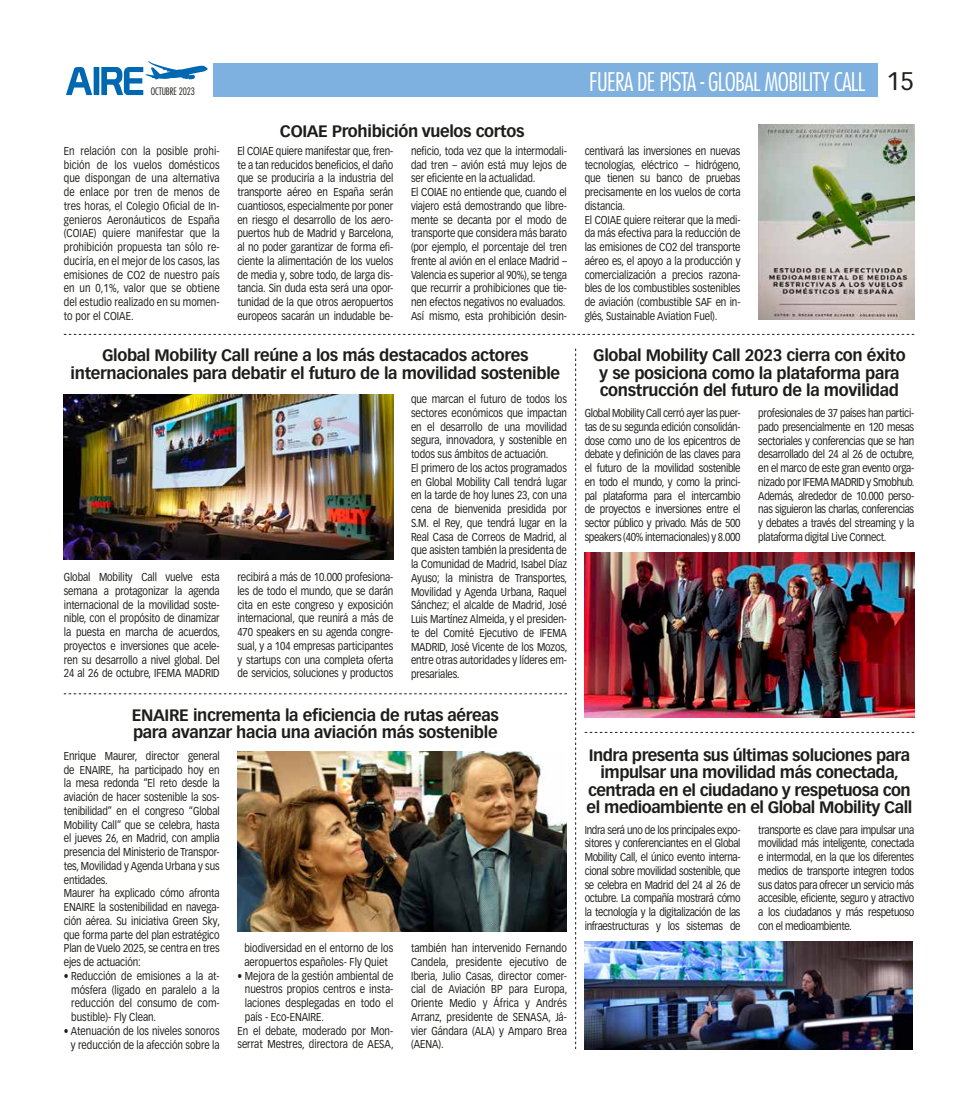
<style>
.page{position:relative;width:978px;height:1120px;background:#fff}
.page>*{position:absolute;margin:0;border:0;box-sizing:border-box;transform-origin:0 0}
.t1{font:300 condensed 25px "Futura Std";letter-spacing:-.025em;color:#fff}
.t2{font:700 16.25px/17.5px "Vectora LT Pro";letter-spacing:-.02em;color:#1d1d1b;text-align:center}
.t3{font:11.25px/13.8px "Vectora LT Pro";letter-spacing:-.01em;color:#1d1d1b;text-align:justify;scale:.85 1}
.t4{font:300 condensed 10px "Futura Std";letter-spacing:-.01em;color:#1d1d1b}
.s1{font-family:"Vectora LT Pro";font-weight:400;font-stretch:normal;color:#1d1d1b}
</style>
<div class="page">
<svg style="left:66px;top:61px;width:142px;height:34px"></svg>
<div style="left:213px;top:64px;width:665px;height:33px;background:#7fb1e0"></div>
<svg style="left:64px;top:334px;width:850px;height:1px"></svg>
<svg style="left:64px;top:693px;width:503px;height:1px"></svg>
<svg style="left:585px;top:732px;width:329px;height:1px"></svg>
<svg style="left:575px;top:348px;width:1px;height:701px"></svg>
<img style="left:758px;top:124px;width:156px;height:196px">
<img style="left:585px;top:552px;width:329px;height:166px">
<img style="left:64px;top:394px;width:329px;height:166px">
<img style="left:237px;top:751px;width:330px;height:180px">
<img style="left:585px;top:941px;width:328px;height:108px">
<p class="t4" style="left:151px;top:85px;width:46px">OCTUBRE 2023</p>
<p class="t3" style="left:64px;top:144px;width:185px">En relación con la posible prohi&shy;bición de los vuelos domésticos que dispongan de una alternativa de enlace por tren de menos de tres horas, el Colegio Oficial de In&shy;genieros Aeronáuticos de España (COIAE) quiere manifestar que la prohibición propuesta tan sólo re&shy;duciría, en el mejor de los casos, las emisiones de CO2 de nuestro país en un 0,1%, valor que se obtiene del estudio realizado en su momen&shy;to por el COIAE.</p>
<h2 class="t2" style="left:280px;top:122px;width:246px">COIAE Prohibición vuelos cortos</h2>
<p class="t3" style="left:237px;top:144px;width:185px">El COIAE quiere manifestar que, fren&shy;te a tan reducidos beneficios, el daño que se produciría a la industria del transporte aéreo en España serán cuantiosos, especialmente por poner en riesgo el desarrollo de los aero&shy;puertos hub de Madrid y Barcelona, al no poder garantizar de forma efi&shy;ciente la alimentación de los vuelos de media y, sobre todo, de larga dis&shy;tancia. Sin duda esta será una opor&shy;tunidad de la que otros aeropuertos europeos sacarán un indudable be-</p>
<p class="t3" style="left:411px;top:144px;width:185px;text-align:left">neficio, toda vez que la intermodali&shy;dad tren – avión está muy lejos de ser eficiente en la actualidad.<br>El COIAE no entiende que, cuando el viajero está demostrando que libre&shy;mente se decanta por el modo de transporte que considera más barato (por ejemplo, el porcentaje del tren frente al avión en el enlace Madrid – Valencia es superior al 90%), se tenga que recurrir a prohibiciones que tie&shy;nen efectos negativos no evaluados.<br>Así mismo, esta prohibición desin-</p>
<h2 class="t2" style="left:71px;top:347px;width:491px">Global Mobility Call reúne a los más destacados actores internacionales para debatir el futuro de la movilidad sostenible</h2>
<p class="t3" style="left:64px;top:570px;width:185px">Global Mobility Call vuelve esta semana a protagonizar la agenda internacional de la movilidad soste&shy;nible, con el propósito de dinamizar la puesta en marcha de acuerdos, proyectos e inversiones que acele&shy;ren su desarrollo a nivel global. Del 24 al 26 de octubre, IFEMA MADRID</p>
<p class="t3" style="left:237px;top:570px;width:185px">recibirá a más de 10.000 profesiona&shy;les de todo el mundo, que se darán cita en este congreso y exposición internacional, que reunirá a más de 470 speakers en su agenda congre&shy;sual, y a 104 empresas participantes y startups con una completa oferta de servicios, soluciones y productos</p>
<p class="t3" style="left:411px;top:392px;width:185px;text-align:left">que marcan el futuro de todos los sectores económicos que impactan en el desarrollo de una movilidad segura, innovadora, y sostenible en todos sus ámbitos de actuación.<br>El primero de los actos programados en Global Mobility Call tendrá lugar en la tarde de hoy lunes 23, con una cena de bienvenida presidida por S.M. el Rey, que tendrá lugar en la Real Casa de Correos de Madrid, al que asisten también la presidenta de la Comunidad de Madrid, Isabel Díaz Ayuso; la ministra de Transportes, Movilidad y Agenda Urbana, Raquel Sánchez; el alcalde de Madrid, José Luis Martínez Almeida, y el presiden&shy;te del Comité Ejecutivo de IFEMA MADRID, José Vicente de los Mozos, entre otras autoridades y líderes em&shy;presariales.</p>
<h2 class="t2" style="left:132px;top:706px;width:369px;text-align:left">ENAIRE incrementa la eficiencia de rutas aéreas para avanzar hacia una aviación más sostenible</h2>
<p class="t3" style="left:64px;top:749px;width:185px;text-align:left">Enrique Maurer, director general de ENAIRE, ha participado hoy en la mesa redonda “El reto desde la aviación de hacer sostenible la sos&shy;tenibilidad” en el congreso “Global<br>Mobility Call” que se celebra, hasta el jueves 26, en Madrid, con amplia presencia del Ministerio de Transpor&shy;tes, Movilidad y Agenda Urbana y sus entidades.<br>Maurer ha explicado cómo afronta<br>ENAIRE la sostenibilidad en navega&shy;ción aérea. Su iniciativa Green Sky, que forma parte del plan estratégico<br>Plan de Vuelo 2025, se centra en tres ejes de actuación:</p>
<p class="t3" style="left:71px;top:969px;width:176px;text-indent:-7px">• Reducción de emisiones a la at&shy;mósfera (ligado en paralelo a la reducción del consumo de com&shy;bustible)- Fly Clean.</p>
<p class="t3" style="left:64px;top:1024px;width:185px;text-align:right">• Atenuación de los niveles sonoros y reducción de la afección sobre la</p>
<p class="t3" style="left:244px;top:941px;width:177px">biodiversidad en el entorno de los aeropuertos españoles- Fly Quiet</p>
<p class="t3" style="left:237px;top:969px;width:185px">• Mejora de la gestión ambiental de</p>
<p class="t3" style="left:245px;top:982px;width:176px">nuestros propios centros e insta-</p>
<p class="t3" style="left:245px;top:996px;width:176px">laciones desplegadas en todo el</p>
<p class="t3" style="left:245px;top:1010px;width:95px">país - Eco-ENAIRE.</p>
<p class="t3" style="left:237px;top:1024px;width:185px">En el debate, moderado por Mon-</p>
<p class="t3" style="left:237px;top:1037px;width:185px">serrat Mestres, directora de AESA,</p>
<p class="t3" style="left:411px;top:941px;width:185px">también han intervenido Fernando Candela, presidente ejecutivo de Iberia, Julio Casas, director comer&shy;cial de Aviación BP para Europa, Oriente Medio y África y Andrés Arranz, presidente de SENASA, Já&shy;vier Gándara (ALA) y Amparo Brea (AENA).</p>
<h1 class="t1" style="left:589px;top:67px;width:327px">FUERA DE PISTA - GLOBAL MOBILITY CALL <span class="s1">15</span></h1>
<p class="t3" style="left:585px;top:144px;width:185px;text-align:left">centivará las inversiones en nuevas tecnologías, eléctrico – hidrógeno, que tienen su banco de pruebas precisamente en los vuelos de corta distancia.<br>El COIAE quiere reiterar que la medi&shy;da más efectiva para la reducción de las emisiones de CO2 del transporte aéreo es, el apoyo a la producción y comercialización a precios razona&shy;bles de los combustibles sostenibles de aviación (combustible SAF en in&shy;glés, Sustainable Aviation Fuel).</p>
<h2 class="t2" style="left:593px;top:347px;width:314px">Global Mobility Call 2023 cierra con éxito y se posiciona como la plataforma para construcción del futuro de la movilidad</h2>
<p class="t3" style="left:585px;top:406px;width:185px">Global Mobility Call cerró ayer las puer&shy;tas de su segunda edición consolidán&shy;dose como uno de los epicentros de debate y defi nición de las claves para el futuro de la movilidad sostenible en todo el mundo, y como la princi&shy;pal plataforma para el intercambio de proyectos e inversiones entre el sector público y privado. Más de 500 speakers (40% internacionales) y 8.000</p>
<p class="t3" style="left:758px;top:406px;width:185px">profesionales de 37 países han partici&shy;pado presencialmente en 120 mesas sectoriales y conferencias que se han desarrollado del 24 al 26 de octubre, en el marco de este gran evento orga&shy;nizado por IFEMA MADRID y Smobhub.<br>Además, alrededor de 10.000 perso&shy;nas siguieron las charlas, conferencias y debates a través del streaming y la plataforma digital Live Connect.</p>
<h2 class="t2" style="left:587px;top:746px;width:327px">Indra presenta sus últimas soluciones para impulsar una movilidad más conectada, centrada en el ciudadano y respetuosa con el medioambiente en el Global Mobility Call</h2>
<p class="t3" style="left:585px;top:823px;width:185px">Indra será uno de los principales expo&shy;sitores y conferenciantes en el Global Mobility Call, el único evento interna&shy;cional sobre movilidad sostenible, que se celebra en Madrid del 24 al 26 de octubre. La compañía mostrará cómo la tecnología y la digitalización de las infraestructuras y los sistemas de</p>
<p class="t3" style="left:758px;top:823px;width:185px">transporte es clave para impulsar una movilidad más inteligente, conectada e intermodal, en la que los diferentes medios de transporte integren todos sus datos para ofrecer un servicio más accesible, efi ciente, seguro y atractivo a los ciudadanos y más respetuoso con el medioambiente.</p>
</div>
